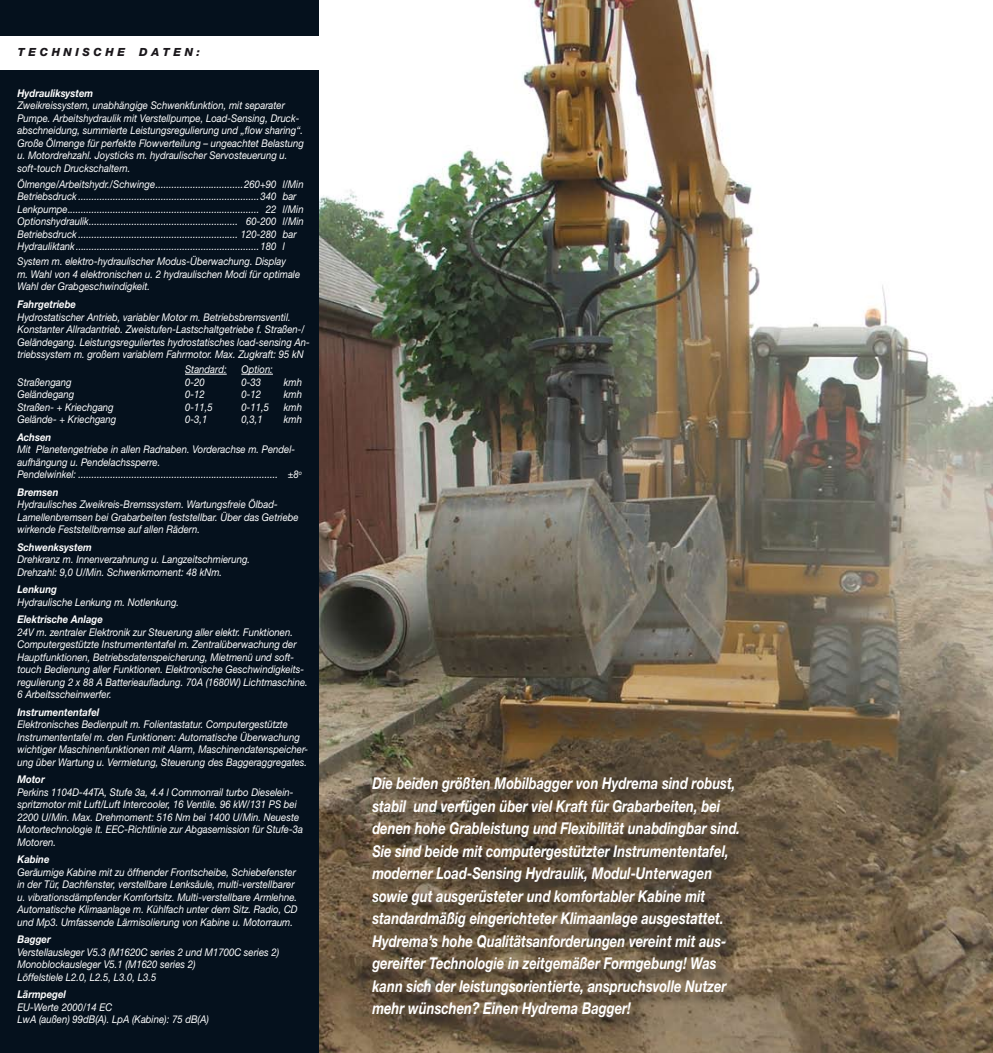
<style>
.page{position:relative;width:993px;height:1053px;background:#fff}
.page>*{position:absolute;margin:0;border:0;box-sizing:border-box;transform-origin:0 0}
.t1{font:italic 700 16.25px/22.5px "Helvetica Neue";color:#fff;scale:.8 1}
.t2{font:italic 800 11.25px "Helvetica Neue";color:#1a171b}
.t3{font:italic 10.62px/12.5px "Helvetica Neue";color:#fff;scale:.9 1}
.s1{font-weight:700}
</style>
<div class="page">
<div style="left:0;top:71px;width:319px;height:981px;background:#05111d"></div>
<div style="left:0;top:0;width:319px;height:35px;background:#05111d"></div>
<img style="left:319px;top:0;width:673px;height:1052px">
<div style="left:374px;top:779px;width:378px;height:253px;background:#1a171b;opacity:.5"></div>
<hr style="left:185px;top:374px;width:42px;height:1px;background:#fff">
<hr style="left:241px;top:374px;width:32px;height:1px;background:#fff">
<p class="t2" style="left:18px;top:46px;width:109px">T E C H N I S C H E</p>
<p class="t2" style="left:139px;top:46px;width:62px">D A T E N :</p>
<p class="t3" style="left:17px;top:86px;width:320px"><span class="s1">Hydrauliksystem<br></span>Zweikreissystem, unabhängige Schwenkfunktion, mit separater Pumpe. Arbeitshydraulik mit Verstellpumpe, Load-Sensing, Druck&shy;abschneidung, summierte Leistungsregulierung und „flow sharing“.<br>Große Ölmenge für perfekte Flowverteilung – ungeachtet Belastung u. Motordrehzahl. Joysticks m. hydraulischer Servosteuerung u. soft-touch Druckschaltern.</p>
<p class="t3" style="left:17px;top:178px;width:319px">Ölmenge/Arbeitshydr./Schwinge.................................260+90 l/Min Betriebsdruck ....................................................................340 bar Lenkpumpe........................................................................ 22 l/Min Optionshydraulik........................................................ 60-200 l/Min Betriebsdruck ............................................................ 120-280 bar Hydrauliktank.....................................................................180 l</p>
<p class="t3" style="left:17px;top:255px;width:315px">System m. elektro-hydraulischer Modus-Überwachung. Display<br>m. Wahl von 4 elektronischen u. 2 hydraulischen Modi für optimale<br>Wahl der Grabgeschwindigkeit.</p>
<p class="t3" style="left:17px;top:298px;width:326px"><span class="s1">Fahrgetriebe<br></span>Hydrostatischer Antrieb, variabler Motor m. Betriebsbremsventil.<br>Konstanter Allradantrieb. Zweistufen-Lastschaltgetriebe f. Straßen-/ Geländegang. Leistungsreguliertes hydrostatisches load-sensing An&shy;triebssystem m. großem variablem Fahrmotor. Max. Zugkraft: 95 kN</p>
<p class="t3" style="left:185px;top:363px;width:48px">Standard:</p>
<p class="t3" style="left:241px;top:363px;width:37px">Option:</p>
<p class="t3" style="left:17px;top:375px;width:62px">Straßengang</p>
<p class="t3" style="left:185px;top:375px;width:23px">0-20</p>
<p class="t3" style="left:241px;top:375px;width:23px">0-33</p>
<p class="t3" style="left:284px;top:375px;width:22px">kmh</p>
<p class="t3" style="left:17px;top:388px;width:65px">Geländegang</p>
<p class="t3" style="left:185px;top:388px;width:23px">0-12</p>
<p class="t3" style="left:241px;top:388px;width:23px">0-12</p>
<p class="t3" style="left:284px;top:388px;width:22px">kmh</p>
<p class="t3" style="left:17px;top:400px;width:108px">Straßen- + Kriechgang</p>
<p class="t3" style="left:185px;top:400px;width:32px">0-11,5</p>
<p class="t3" style="left:241px;top:400px;width:32px">0-11,5</p>
<p class="t3" style="left:284px;top:400px;width:22px">kmh</p>
<p class="t3" style="left:17px;top:413px;width:111px">Gelände- + Kriechgang</p>
<p class="t3" style="left:185px;top:413px;width:26px">0-3,1</p>
<p class="t3" style="left:241px;top:413px;width:25px">0,3,1</p>
<p class="t3" style="left:284px;top:413px;width:22px">kmh</p>
<p class="t3" style="left:17px;top:430px;width:317px"><span class="s1">Achsen<br></span>Mit Planetengetriebe in allen Radnaben. Vorderachse m. Pendel&shy;aufhängung u. Pendelachssperre.<br>Pendelwinkel: ........................................................................... ±8<sup>o</sup></p>
<p class="t3" style="left:17px;top:485px;width:314px"><span class="s1">Bremsen<br></span>Hydraulisches Zweikreis-Bremssystem. Wartungsfreie Ölbad-Lamellenbremsen bei Grabarbeiten feststellbar. Über das Getriebe wirkende Feststellbremse auf allen Rädern.</p>
<p class="t3" style="left:17px;top:540px;width:260px"><span class="s1">Schwenksystem<br></span>Drehkranz m. Innenverzahnung u. Langzeitschmierung.<br>Drehzahl: 9,0 U/Min. Schwenkmoment: 48 kNm.</p>
<p class="t3" style="left:17px;top:583px;width:181px"><span class="s1">Lenkung<br></span>Hydraulische Lenkung m. Notlenkung.</p>
<p class="t3" style="left:17px;top:613px;width:324px"><span class="s1">Elektrische Anlage<br></span>24V m. zentraler Elektronik zur Steuerung aller elektr. Funktionen.<br>Computergestützte Instrumententafel m. Zentralüberwachung der Hauptfunktionen, Betriebsdatenspeicherung, Mietmenü und soft&shy;touch Bedienung aller Funktionen. Elektronische Geschwindigkeits&shy;regulierung 2 x 88 A Batterieaufladung. 70A (1680W) Lichtmaschine.<br>6 Arbeitsscheinwerfer.</p>
<p class="t3" style="left:17px;top:705px;width:324px"><span class="s1">Instrumententafel<br></span>Elektronisches Bedienpult m. Folientastatur. Computergestützte Instrumententafel m. den Funktionen: Automatische Überwachung wichtiger Maschinenfunktionen mit Alarm, Maschinendatenspeicher&shy;ung über Wartung u. Vermietung, Steuerung des Baggeraggregates.</p>
<p class="t3" style="left:17px;top:773px;width:319px"><span class="s1">Motor<br></span>Perkins 1104D-44TA, Stufe 3a, 4.4 l Commonrail turbo Dieselein&shy;spritzmotor mit Luft/Luft Intercooler, 16 Ventile. 96 kW/131 PS bei 2200 U/Min. Max. Drehmoment: 516 Nm bei 1400 U/Min. Neueste Motortechnologie lt. EEC-Richtlinie zur Abgasemission für Stufe-3a Motoren.</p>
<p class="t3" style="left:17px;top:853px;width:313px"><span class="s1">Kabine<br></span>Geräumige Kabine mit zu öffnender Frontscheibe, Schiebefenster in der Tür, Dachfenster, verstellbare Lenksäule, multi-verstellbarer u. vibrationsdämpfender Komfortsitz. Multi-verstellbare Armlehne.<br>Automatische Klimaanlage m. Kühlfach unter dem Sitz. Radio, CD und Mp3. Umfassende Lärmisolierung von Kabine u. Motorraum.</p>
<p class="t3" style="left:17px;top:933px;width:292px"><span class="s1">Bagger<br></span>Verstellausleger V5.3 (M1620C series 2 und M1700C series 2)<br>Monoblockausleger V5.1 (M1620 series 2)<br>Löffelstiele L2.0, L2.5, L3.0, L3.5</p>
<p class="t3" style="left:17px;top:988px;width:214px"><span class="s1">Lärmpegel<br></span>EU-Werte 2000/14 EC<br>LwA (außen) 99dB(A). LpA (Kabine): 75 dB(A)</p>
<p class="t1" style="left:372px;top:771px;width:461px">Die beiden größten Mobilbagger von Hydrema sind robust, stabil und verfügen über viel Kraft für Grabarbeiten, bei denen hohe Grableistung und Flexibilität unabdingbar sind.<br>Sie sind beide mit computergestützter Instrumententafel, moderner Load-Sensing Hydraulik, Modul-Unterwagen sowie gut ausgerüsteter und komfortabler Kabine mit standardmäßig eingerichteter Klimaanlage ausgestattet.<br>Hydrema’s hohe Qualitätsanforderungen vereint mit aus&shy;gereifter Technologie in zeitgemäßer Formgebung! Was kann sich der leistungsorientierte, anspruchsvolle Nutzer mehr wünschen? Einen Hydrema Bagger!</p>
</div>
